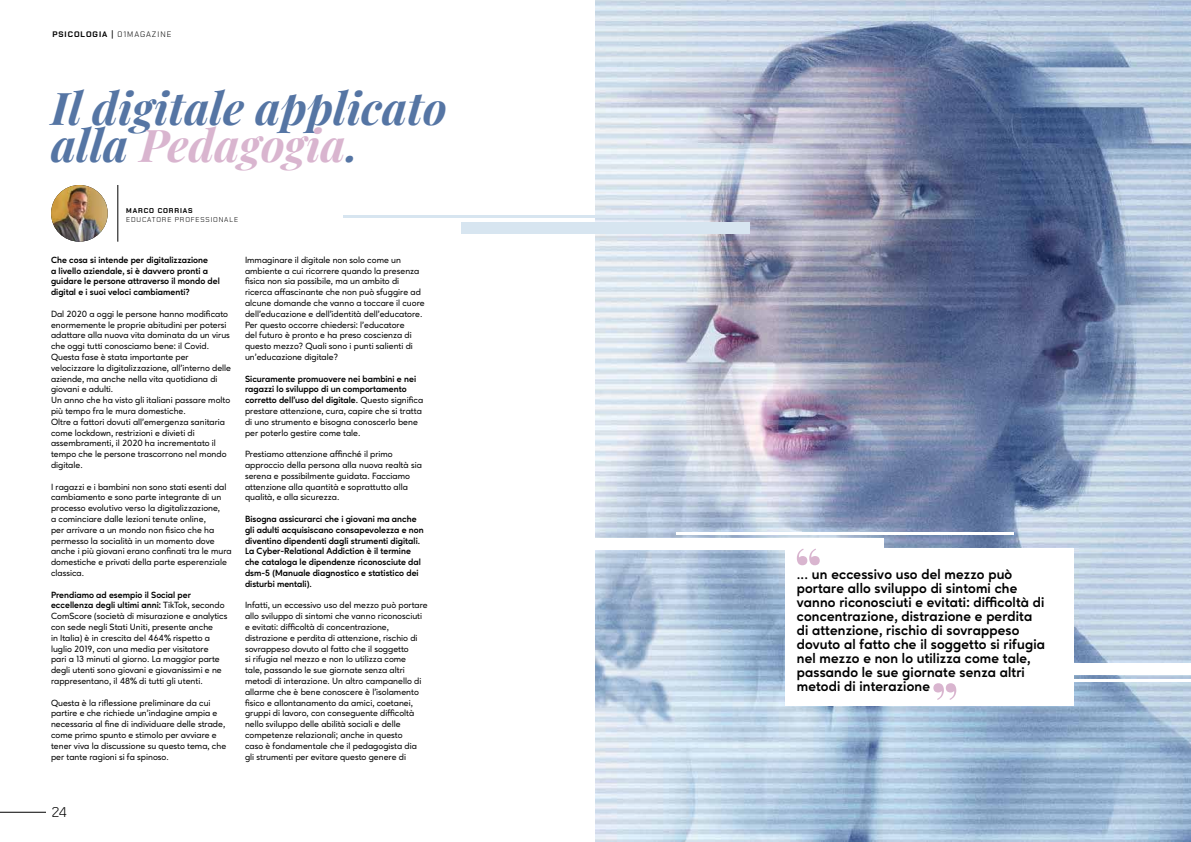
<style>
.page{position:relative;width:1191px;height:842px;background:#fff}
.page>*{position:absolute;margin:0;border:0;box-sizing:border-box;transform-origin:0 0}
.t1{font:italic 45px/37.7px "Playfair Display";color:#5575a4}
.t2{font:700 14px/14px "Ageo";letter-spacing:.01em;color:#000}
.t3{font:300 14px "Chakra Petch";color:#000}
.t4{font:500 9px/10.8px "Ageo";color:#000}
.t5{font:700 9px/10.8px "Ageo";color:#000}
.t6{font:700 8px "Chakra Petch";letter-spacing:.125em;color:#000}
.t7{font:300 7px "Chakra Petch";letter-spacing:.125em;color:#000}
.t8{font:700 7px "Chakra Petch";letter-spacing:.125em;color:#000}
.s1{font-weight:500}
.s2{font-weight:300}
.s3{color:#d9b5cf}
.s4{font-weight:700}
</style>
<div class="page">
<hr style="left:0;top:812px;width:46px;height:1px;background:#000">
<img style="left:51px;top:185px;width:57px;height:57px;border-radius:28px">
<hr style="left:118px;top:185px;width:1px;height:57px;background:#000">
<img style="left:595px;top:0;width:596px;height:842px">
<div style="left:785px;top:549px;width:288px;height:157px;background:#fff"></div>
<div style="left:906px;top:663px;width:285px;height:12px;background:#fff"></div>
<div style="left:595px;top:539px;width:288px;height:11px;background:#fff"></div>
<div style="left:461px;top:223px;width:288px;height:11px;background:#d7e5f0"></div>
<hr style="left:874px;top:679px;width:317px;height:2px;background:#fff">
<hr style="left:676px;top:532px;width:337px;height:3px;background:#fff">
<hr style="left:344px;top:215px;width:337px;height:3px;background:#d7e5f0">
<svg style="left:797px;top:549px;width:22px;height:16px"></svg>
<svg style="left:933px;top:683px;width:23px;height:17px"></svg>
<p class="t6" style="left:52px;top:29px;width:120px">PSICOLOGIA <span class="s1">|</span> <span class="s2">01MAGAZINE</span></p>
<h1 class="t1" style="left:51px;top:85px;width:397px">Il digitale applicato alla <span class="s3">Pedagogia</span>.</h1>
<p class="t8" style="left:126px;top:207px;width:68px">MARCO CORRIAS</p>
<p class="t7" style="left:126px;top:215px;width:113px">EDUCATORE PROFESSIONALE</p>
<p class="t5" style="left:51px;top:254px;width:170px">Che cosa si intende per digitalizzazione<br>a livello aziendale, si è davvero pronti a guidare le persone attraverso il mondo del digital e i suoi veloci cambiamenti?</p>
<p class="t4" style="left:51px;top:308px;width:182px">Dal 2020 a oggi le persone hanno modificato enormemente le proprie abitudini per potersi adattare alla nuova vita dominata da un virus che oggi tutti conosciamo bene: il Covid.<br>Questa fase è stata importante per velocizzare la digitalizzazione, all’interno delle aziende, ma anche nella vita quotidiana di giovani e adulti.<br>Un anno che ha visto gli italiani passare molto più tempo fra le mura domestiche.<br>Oltre a fattori dovuti all’emergenza sanitaria come lockdown, restrizioni e divieti di assembramenti, il 2020 ha incrementato il tempo che le persone trascorrono nel mondo digitale.</p>
<p class="t4" style="left:51px;top:481px;width:182px">I ragazzi e i bambini non sono stati esenti dal cambiamento e sono parte integrante di un processo evolutivo verso la digitalizzazione,<br>a cominciare dalle lezioni tenute online,<br>per arrivare a un mondo non fisico che ha permesso la socialità in un momento dove anche i più giovani erano confinati tra le mura domestiche e privati della parte esperenziale classica.</p>
<p class="t4" style="left:51px;top:589px;width:178px"><span class="s4">Prendiamo ad esempio il Social per eccellenza degli ultimi anni:</span> TikTok, secondo ComScore (società di misurazione e analytics con sede negli Stati Uniti, presente anche<br>in Italia) è in crescita del 464% rispetto a luglio 2019, con una media per visitatore<br>pari a 13 minuti al giorno. La maggior parte degli utenti sono giovani e giovanissimi e ne rappresentano, il 48% di tutti gli utenti.</p>
<p class="t4" style="left:51px;top:697px;width:177px">Questa è la riflessione preliminare da cui partire e che richiede un’indagine ampia e necessaria al fine di individuare delle strade, come primo spunto e stimolo per avviare e tener viva la discussione su questo tema, che per tante ragioni si fa spinoso.</p>
<p class="t4" style="left:245px;top:254px;width:181px">Immaginare il digitale non solo come un ambiente a cui ricorrere quando la presenza fisica non sia possibile, ma un ambito di ricerca affascinante che non può sfuggire ad alcune domande che vanno a toccare il cuore dell’educazione e dell’identità dell’educatore.<br>Per questo occorre chiedersi: l’educatore<br>del futuro è pronto e ha preso coscienza di questo mezzo? Quali sono i punti salienti di un’educazione digitale?</p>
<p class="t4" style="left:245px;top:373px;width:180px"><span class="s4">Sicuramente promuovere nei bambini e nei ragazzi lo sviluppo di un comportamento corretto dell’uso del digitale.</span> Questo significa prestare attenzione, cura, capire che si tratta di uno strumento e bisogna conoscerlo bene per poterlo gestire come tale.</p>
<p class="t4" style="left:245px;top:449px;width:178px">Prestiamo attenzione affinché il primo approccio della persona alla nuova realtà sia serena e possibilmente guidata. Facciamo attenzione alla quantità e soprattutto alla qualità, e alla sicurezza.</p>
<p class="t5" style="left:245px;top:513px;width:180px">Bisogna assicurarci che i giovani ma anche gli adulti acquisiscano consapevolezza e non diventino dipendenti dagli strumenti digitali.<br>La Cyber-Relational Addiction è il termine che cataloga le dipendenze riconosciute dal dsm-5 (Manuale diagnostico e statistico dei disturbi mentali).</p>
<p class="t4" style="left:245px;top:600px;width:184px">Infatti, un eccessivo uso del mezzo può portare allo sviluppo di sintomi che vanno riconosciuti e evitati: difficoltà di concentrazione, distrazione e perdita di attenzione, rischio di sovrappeso dovuto al fatto che il soggetto<br>si rifugia nel mezzo e non lo utilizza come<br>tale, passando le sue giornate senza altri metodi di interazione. Un altro campanello di allarme che è bene conoscere è l’isolamento fisico e allontanamento da amici, coetanei, gruppi di lavoro, con conseguente difficoltà nello sviluppo delle abilità sociali e delle competenze relazionali; anche in questo<br>caso è fondamentale che il pedagogista dia gli strumenti per evitare questo genere di</p>
<h2 class="t3" style="left:52px;top:804px;width:17px">24</h2>
<p class="t2" style="left:797px;top:567px;width:250px">... un eccessivo uso del mezzo può portare allo sviluppo di sintomi che vanno riconosciuti e evitati: difficoltà di concentrazione, distrazione e perdita di attenzione, rischio di sovrappeso dovuto al fatto che il soggetto si rifugia nel mezzo e non lo utilizza come tale, passando le sue giornate senza altri metodi di interazione</p>
</div>
